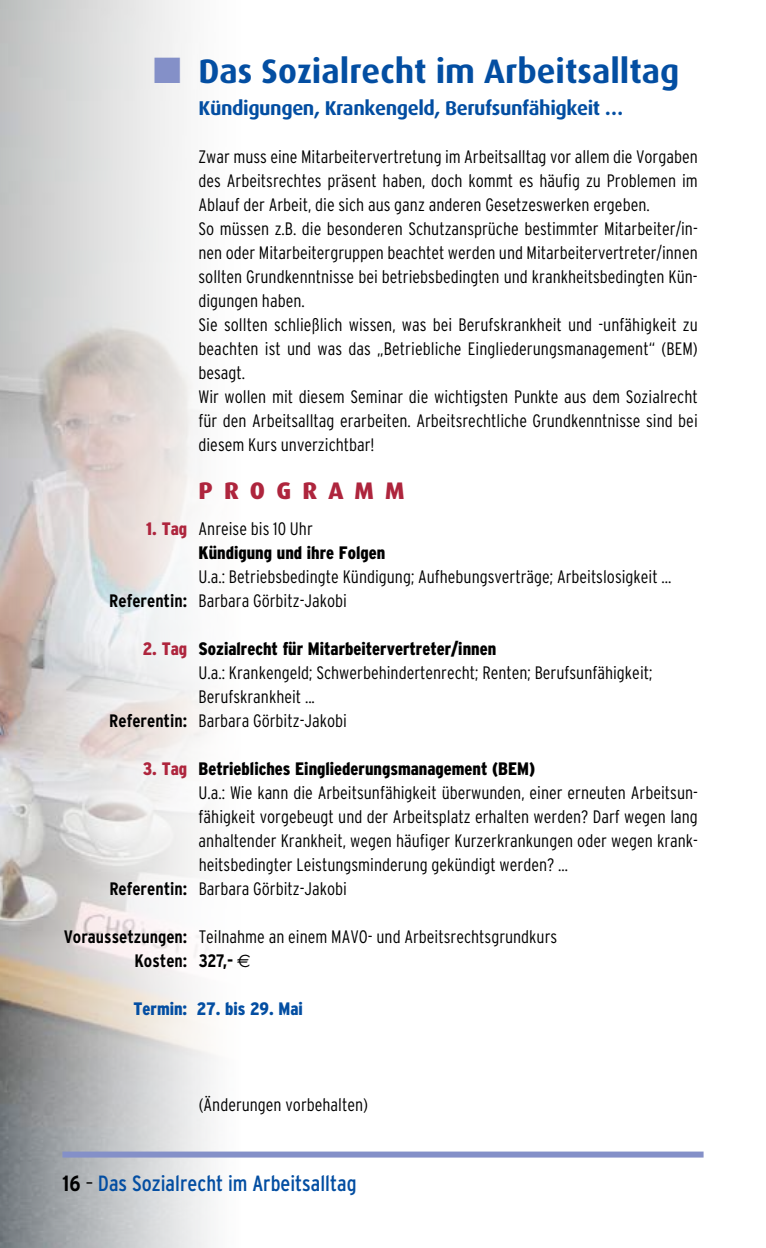
<style>
.page{position:relative;width:766px;height:1248px;background:#fff}
.page>*{position:absolute;margin:0;border:0;box-sizing:border-box;transform-origin:0 0}
.t1{font:700 34px "Dax";color:#034ea2}
.t2{font:800 24px "Dax";color:#ae253d}
.t3{font:condensed 22px "Interstate";color:#034ea2}
.t4{font:700 20px "Dax";letter-spacing:-.02em;color:#034ea2}
.t5{font:300 condensed 18px/24px "Interstate Plus";color:#000}
.t6{font:900 condensed 18px/24px "Interstate Plus";color:#000}
.t7{font:900 condensed 18px "Interstate Plus";color:#034ea2}
.t8{font:700 condensed 18px "Interstate";color:#000}
.s1{color:#ae253d}
.s2{font-weight:300}
.s3{font-family:"Interstate";font-weight:700}
.s4{font-family:"Euro Sans";font-weight:400;font-stretch:normal}
.s5{font-weight:700;color:#000}
.s6{font-weight:300;color:#000}
</style>
<div class="page">
<img style="left:0;top:0;width:245px;height:1247px">
<div style="left:62px;top:1151px;width:641px;height:6px;background:#8490c8"></div>
<h1 class="t1" style="left:198px;top:52px;width:482px">Das Sozialrecht im Arbeitsalltag</h1>
<p class="t4" style="left:198px;top:97px;width:426px">Kündigungen, Krankengeld, Berufsunfähigkeit …</p>
<p class="t5" style="left:198px;top:144px;width:500px">Zwar muss eine Mitarbeitervertretung im Arbeitsalltag vor allem die Vorgaben des Arbeitsrechtes präsent haben, doch kommt es häufig zu Problemen im Ablauf der Arbeit, die sich aus ganz anderen Gesetzeswerken ergeben.<br>So müssen z.B. die besonderen Schutzansprüche bestimmter Mitarbeiter/in&shy;nen oder Mitarbeitergruppen beachtet werden und Mitarbeitervertreter/innen sollten Grundkenntnisse bei betriebsbedingten und krankheitsbedingten Kün&shy;digungen haben.<br>Sie sollten schließlich wissen, was bei Berufskrankheit und -unfähigkeit zu beachten ist und was das „Betriebliche Eingliederungsmanagement“ (BEM) besagt.<br>Wir wollen mit diesem Seminar die wichtigsten Punkte aus dem Sozialrecht für den Arbeitsalltag erarbeiten. Arbeitsrechtliche Grundkenntnisse sind bei diesem Kurs unverzichtbar!</p>
<h2 class="t2" style="left:198px;top:477px;width:207px">P R O G R A M M</h2>
<p class="t6" style="left:198px;top:516px;width:188px;text-indent:-52px"><span class="s1">1. Tag</span> <span class="s2">Anreise bis 10 Uhr<br></span>Kündigung und ihre Folgen</p>
<p class="t5" style="left:109px;top:564px;width:563px;text-indent:89px">U.a.: Betriebsbedingte Kündigung; Aufhebungsverträge; Arbeitslosigkeit ...<br><span class="s3">Referentin:</span> Barbara Görbitz-Jakobi</p>
<p class="t6" style="left:143px;top:636px;width:355px"><span class="s1">2. Tag</span> Sozialrecht für Mitarbeitervertreter/innen</p>
<p class="t5" style="left:198px;top:660px;width:455px">U.a.: Krankengeld; Schwerbehindertenrecht; Renten; Berufsunfähigkeit;</p>
<p class="t5" style="left:198px;top:684px;width:118px">Berufskrankheit ...</p>
<p class="t5" style="left:109px;top:708px;width:239px"><span class="s3">Referentin:</span> Barbara Görbitz-Jakobi</p>
<p class="t6" style="left:143px;top:756px;width:394px"><span class="s1">3. Tag</span> Betriebliches Eingliederungsmanagement (BEM)</p>
<p class="t5" style="left:198px;top:780px;width:500px">U.a.: Wie kann die Arbeitsunfähigkeit überwunden, einer erneuten Arbeitsun-</p>
<p class="t5" style="left:198px;top:804px;width:500px">fähigkeit vorgebeugt und der Arbeitsplatz erhalten werden? Darf wegen lang</p>
<p class="t5" style="left:198px;top:828px;width:500px">anhaltender Krankheit, wegen häufiger Kurzerkrankungen oder wegen krank-</p>
<p class="t5" style="left:199px;top:852px;width:371px">heitsbedingter Leistungsminderung gekündigt werden? …</p>
<p class="t5" style="left:109px;top:876px;width:239px"><span class="s3">Referentin:</span> Barbara Görbitz-Jakobi</p>
<p class="t5" style="left:64px;top:924px;width:495px"><span class="s3">Voraussetzungen:</span> Teilnahme an einem MAVO- und Arbeitsrechtsgrundkurs</p>
<p class="t8" style="left:134px;top:950px;width:118px">Kosten: 327,- <span class="s4">a</span></p>
<p class="t7" style="left:133px;top:998px;width:171px">Termin: 27. bis 29. Mai</p>
<p class="t5" style="left:199px;top:1092px;width:171px">(Änderungen vorbehalten)</p>
<p class="t3" style="left:62px;top:1170px;width:295px"><span class="s5">16</span> <span class="s6">–</span> Das Sozialrecht im Arbeitsalltag</p>
</div>
